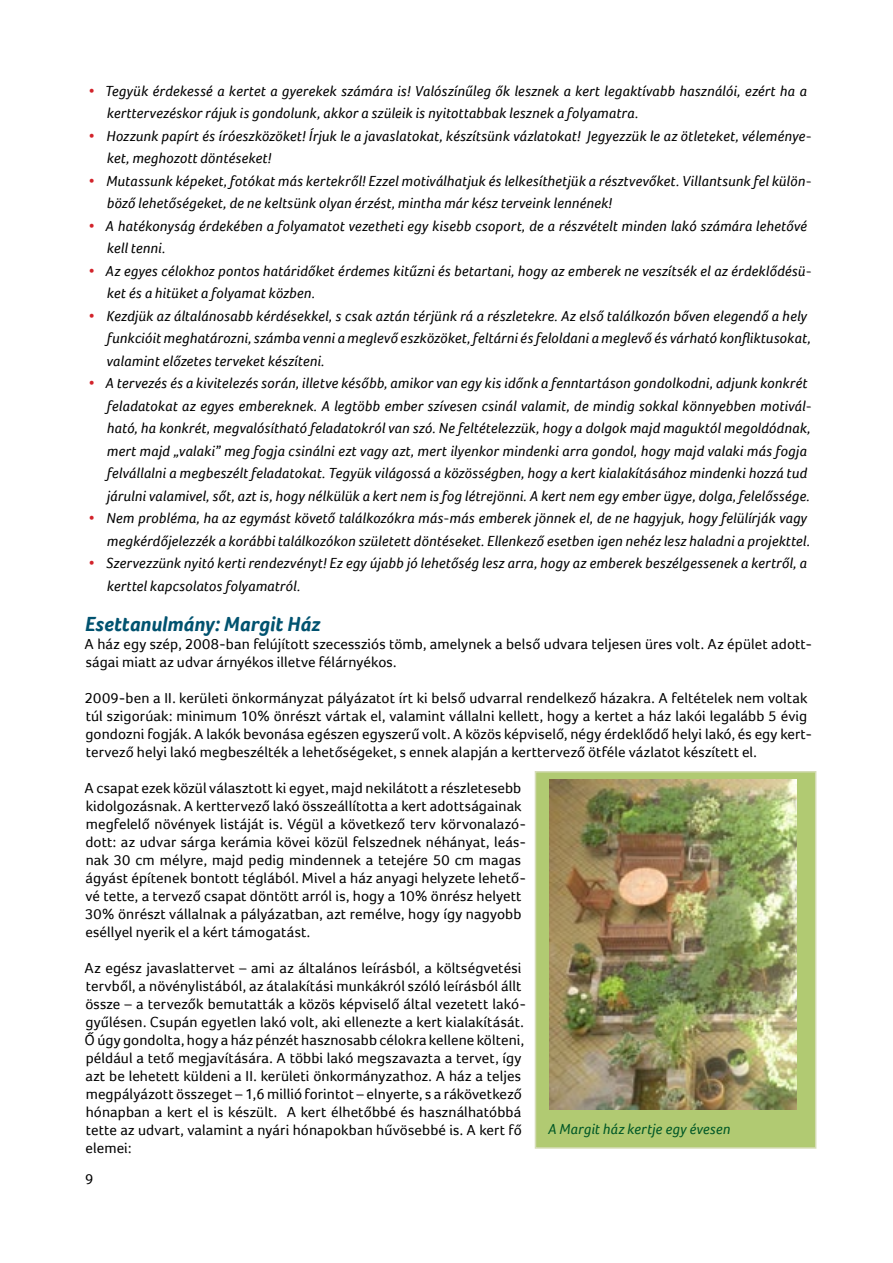
<style>
.page{position:relative;width:893px;height:1263px;background:#fff}
.page>*{position:absolute;margin:0;border:0;box-sizing:border-box;transform-origin:0 0}
.t1{font:italic 700 21px "Foco";letter-spacing:.005em;color:#00526f}
.t2{font:italic 15px/22.5px "Foco";letter-spacing:.01em;color:#000}
.t3{font:15px/18px "Foco";letter-spacing:.005em;color:#000}
.t4{font:italic 15px "Foco";letter-spacing:.01em;color:#005826}
.s1{color:#d2232a}
</style>
<div class="page">
<div style="left:535px;top:772px;width:281px;height:376px;background:#b1ca72"></div>
<div style="left:535px;top:771px;width:281px;height:378px;border:2px solid #d5dcb6"></div>
<img style="left:550px;top:779px;width:246px;height:330px">
<p class="t2" style="left:107px;top:79px;width:701px;text-indent:-18px"><span class="s1">•</span> Tegyük érdekessé a kertet a gyerekek számára is! Valószínűleg ők lesznek a kert legaktívabb használói, ezért ha a kerttervezéskor rájuk is gondolunk, akkor a szüleik is nyitottabbak lesznek a folyamatra.</p>
<p class="t2" style="left:107px;top:124px;width:707px;text-indent:-18px"><span class="s1">•</span> Hozzunk papírt és íróeszközöket! Írjuk le a javaslatokat, készítsünk vázlatokat! Jegyezzük le az ötleteket, véleménye&shy;ket, meghozott döntéseket!</p>
<p class="t2" style="left:107px;top:169px;width:707px;text-indent:-18px"><span class="s1">•</span> Mutassunk képeket, fotókat más kertekről! Ezzel motiválhatjuk és lelkesíthetjük a résztvevőket. Villantsunk fel külön&shy;böző lehetőségeket, de ne keltsünk olyan érzést, mintha már kész terveink lennének!</p>
<p class="t2" style="left:107px;top:214px;width:702px;text-indent:-18px"><span class="s1">•</span> A hatékonyság érdekében a folyamatot vezetheti egy kisebb csoport, de a részvételt minden lakó számára lehetővé kell tenni.</p>
<p class="t2" style="left:107px;top:259px;width:707px;text-indent:-18px"><span class="s1">•</span> Az egyes célokhoz pontos határidőket érdemes kitűzni és betartani, hogy az emberek ne veszítsék el az érdeklődésü&shy;ket és a hitüket a folyamat közben.</p>
<p class="t2" style="left:107px;top:304px;width:706px;text-indent:-18px"><span class="s1">•</span> Kezdjük az általánosabb kérdésekkel, s csak aztán térjünk rá a részletekre. Az első találkozón bőven elegendő a hely funkcióit meghatározni, számba venni a meglevő eszközöket, feltárni és feloldani a meglevő és várható konfliktusokat, valamint előzetes terveket készíteni.</p>
<p class="t2" style="left:107px;top:372px;width:707px;text-indent:-18px"><span class="s1">•</span> A tervezés és a kivitelezés során, illetve később, amikor van egy kis időnk a fenntartáson gondolkodni, adjunk konkrét feladatokat az egyes embereknek. A legtöbb ember szívesen csinál valamit, de mindig sokkal könnyebben motivál&shy;ható, ha konkrét, megvalósítható feladatokról van szó. Ne feltételezzük, hogy a dolgok majd maguktól megoldódnak, mert majd „valaki” meg fogja csinálni ezt vagy azt, mert ilyenkor mindenki arra gondol, hogy majd valaki más fogja felvállalni a megbeszélt feladatokat. Tegyük világossá a közösségben, hogy a kert kialakításához mindenki hozzá tud járulni valamivel, sőt, azt is, hogy nélkülük a kert nem is fog létrejönni. A kert nem egy ember ügye, dolga, felelőssége.</p>
<p class="t2" style="left:88px;top:507px;width:723px;text-align:right"><span class="s1">•</span> Nem probléma, ha az egymást követő találkozókra más-más emberek jönnek el, de ne hagyjuk, hogy felülírják vagy megkérdőjelezzék a korábbi találkozókon született döntéseket. Ellenkező esetben igen nehéz lesz haladni a projekttel.</p>
<p class="t2" style="left:107px;top:552px;width:701px;text-indent:-18px"><span class="s1">•</span> Szervezzünk nyitó kerti rendezvényt! Ez egy újabb jó lehetőség lesz arra, hogy az emberek beszélgessenek a kertről, a kerttel kapcsolatos folyamatról.</p>
<h1 class="t1" style="left:85px;top:612px;width:236px">Esettanulmány: Margit Ház</h1>
<p class="t3" style="left:85px;top:635px;width:729px">A ház egy szép, 2008-ban felújított szecessziós tömb, amelynek a belső udvara teljesen üres volt. Az épület adott&shy;ságai miatt az udvar árnyékos illetve félárnyékos.</p>
<p class="t3" style="left:85px;top:689px;width:728px">2009-ben a II. kerületi önkormányzat pályázatot írt ki belső udvarral rendelkező házakra. A feltételek nem voltak túl szigorúak: minimum 10% önrészt vártak el, valamint vállalni kellett, hogy a kertet a ház lakói legalább 5 évig gondozni fogják. A lakók bevonása egészen egyszerű volt. A közös képviselő, négy érdeklődő helyi lakó, és egy kert&shy;tervező helyi lakó megbeszélték a lehetőségeket, s ennek alapján a kerttervező ötféle vázlatot készített el.</p>
<p class="t3" style="left:85px;top:779px;width:443px">A csapat ezek közül választott ki egyet, majd nekilátott a részletesebb kidolgozásnak. A kerttervező lakó összeállította a kert adottságainak megfelelő növények listáját is. Végül a következő terv körvonalazó&shy;dott: az udvar sárga kerámia kövei közül felszednek néhányat, leás&shy;nak 30 cm mélyre, majd pedig mindennek a tetejére 50 cm magas ágyást építenek bontott téglából. Mivel a ház anyagi helyzete lehető&shy;vé tette, a tervező csapat döntött arról is, hogy a 10% önrész helyett 30% önrészt vállalnak a pályázatban, azt remélve, hogy így nagyobb eséllyel nyerik el a kért támogatást.</p>
<p class="t3" style="left:85px;top:959px;width:443px">Az egész javaslattervet – ami az általános leírásból, a költségvetési tervből, a növénylistából, az átalakítási munkákról szóló leírásból állt össze – a tervezők bemutatták a közös képviselő által vezetett lakó&shy;gyűlésen. Csupán egyetlen lakó volt, aki ellenezte a kert kialakítását.<br>Ő úgy gondolta, hogy a ház pénzét hasznosabb célokra kellene költeni, például a tető megjavítására. A többi lakó megszavazta a tervet, így azt be lehetett küldeni a II. kerületi önkormányzathoz. A ház a teljes megpályázott összeget – 1,6 millió forintot – elnyerte, s a rákövetkező hónapban a kert el is készült. A kert élhetőbbé és használhatóbbá tette az udvart, valamint a nyári hónapokban hűvösebbé is. A kert fő elemei:</p>
<p class="t4" style="left:548px;top:1121px;width:184px">A Margit ház kertje egy évesen</p>
<p class="t3" style="left:85px;top:1170px;width:10px">9</p>
</div>
